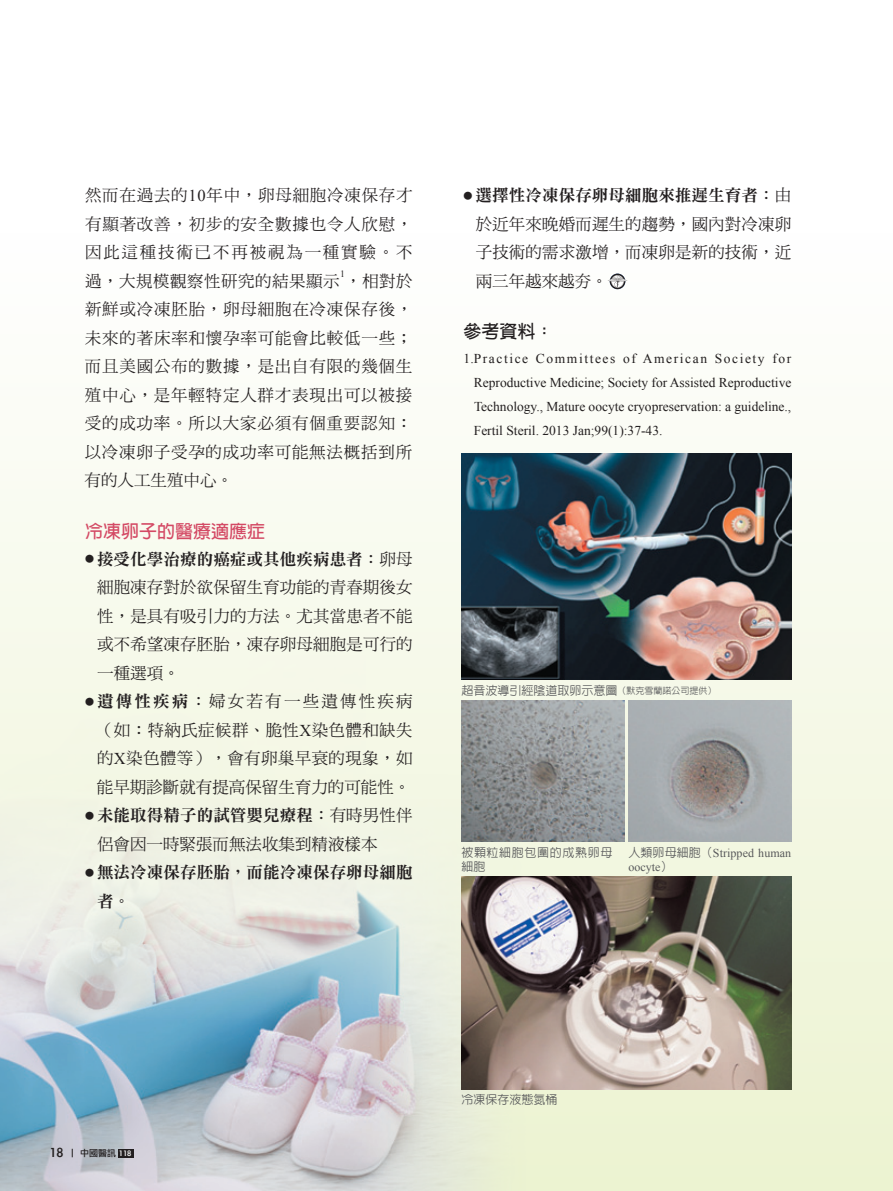
<style>
.page{position:relative;width:893px;height:1191px;background:#fff}
.page>*{position:absolute;margin:0;border:0;box-sizing:border-box;transform-origin:0 0}
.t1{font:700 18px "Lin Gothic";color:#d44a65}
.t2{font:700 18px "Lin Gothic";color:#231f20}
.t3{font:16.5px/28.5px "DF Ming Std W5";letter-spacing:.005em;color:#231f20;text-align:justify}
.t4{font:16.5px/28.5px "DF Ming Std W9";letter-spacing:.005em;color:#231f20}
.t5{font:13.5px/24px "Times New Roman";color:#231f20;text-align:justify}
.t6{font:500 12px "Lin Gothic";color:#57585a}
.t7{font:12px/14.4px "Times New Roman";letter-spacing:.005em;color:#57585a}
.t8{font:500 12px/14.4px "Lin Gothic";letter-spacing:.055em;color:#57585a}
.t9{font:9.6px "Times New Roman";color:#231f20}
.t10{font:9px "Li Gothic Med";color:#231f20}
.s1{font-family:"Times New Roman"}
.s2{font-family:"DF Ming Std W5"}
.s3{font-family:"DF Ming Std W9"}
.s4{font-size:9px}
.s5{font-family:"Lin Gothic";font-weight:500}
.s6{font-size:15px}
.s7{color:#fff}
</style>
<div class="page">
<div style="left:0;top:0;width:893px;height:1191px;background:linear-gradient(to bottom,#fff,#ecf2d2)"></div>
<img style="left:0;top:656px;width:535px;height:535px">
<svg style="left:608px;top:275px;width:19px;height:13px"></svg>
<img style="left:461px;top:453px;width:330px;height:227px">
<img style="left:461px;top:877px;width:330px;height:212px">
<img style="left:461px;top:700px;width:163px;height:141px">
<img style="left:628px;top:700px;width:163px;height:141px">
<div style="left:118px;top:1148px;width:15px;height:9px;background:#231f20"></div>
<p class="t3" style="left:85px;top:181px;width:329px">然而在過去的<span class="s1">10</span>年中，卵母細胞冷凍保存才有顯著改善，初步的安全數據也令人欣慰，因此這種技術已不再被視為一種實驗。不過，大規模觀察性研究的結果顯示，相對於</p>
<p class="t9" style="left:340px;top:268px;width:6px">1</p>
<p class="t3" style="left:85px;top:295px;width:329px">新鮮或冷凍胚胎，卵母細胞在冷凍保存後，未來的著床率和懷孕率可能會比較低一些；而且美國公布的數據，是出自有限的幾個生殖中心，是年輕特定人群才表現出可以被接受的成功率。所以大家必須有個重要認知：以冷凍卵子受孕的成功率可能無法概括到所有的人工生殖中心。</p>
<p class="t1" style="left:85px;top:522px;width:181px">冷凍卵子的醫療適應症</p>
<p class="t4" style="left:85px;top:544px;width:329px"><sup>●</sup> 接受化學治療的癌症或其他疾病患者<span class="s2">：卵母</span></p>
<p class="t3" style="left:97px;top:573px;width:317px">細胞凍存對於欲保留生育功能的青春期後女性，是具有吸引力的方法。尤其當患者不能或不希望凍存胚胎，凍存卵母細胞是可行的一種選項。</p>
<p class="t3" style="left:97px;top:687px;width:317px;text-indent:-12px"><sup>●</sup> <span class="s3">遺傳性疾病</span>：婦女若有一些遺傳性疾病（如：特納氏症候群、脆性<span class="s1">X</span>染色體和缺失的<span class="s1">X</span>染色體等），會有卵巢早衰的現象，如能早期診斷就有提高保留生育力的可能性。</p>
<p class="t4" style="left:85px;top:801px;width:329px"><sup>●</sup> 未能取得精子的試管嬰兒療程<span class="s2">：有時男性伴</span></p>
<p class="t3" style="left:97px;top:829px;width:282px">侶會因一時緊張而無法收集到精液樣本</p>
<p class="t4" style="left:97px;top:858px;width:317px;text-indent:-12px"><sup>●</sup> 無法冷凍保存胚胎，而能冷凍保存卵母細胞者<span class="s2">。</span></p>
<p class="t4" style="left:464px;top:181px;width:329px"><sup>●</sup> 選擇性冷凍保存卵母細胞來推遲生育者<span class="s2">：由</span></p>
<p class="t3" style="left:476px;top:209px;width:317px">於近年來晚婚而遲生的趨勢，國內對冷凍卵子技術的需求激增，而凍卵是新的技術，近兩三年越來越夯。</p>
<p class="t2" style="left:464px;top:322px;width:91px">參考資料：</p>
<p class="t5" style="left:474px;top:346px;width:319px;text-indent:-10px">1.Practice Committees of American Society for Reproductive Medicine; Society for Assisted Reproductive Technology., Mature oocyte cryopreservation: a guideline., Fertil Steril. 2013 Jan;99(1):37-43.</p>
<p class="t6" style="left:461px;top:684px;width:256px">超音波導引經陰道取卵示意圖<span class="s4">（默克雪蘭諾公司提供）</span></p>
<p class="t8" style="left:461px;top:844px;width:152px">被顆粒細胞包圍的成熟卵母細胞</p>
<p class="t7" style="left:628px;top:845px;width:164px"><span class="s5">人類卵母細胞（</span>Stripped human oocyte<span class="s5">）</span></p>
<p class="t10" style="left:50px;top:1148px;width:83px"><span class="s6">18</span> 中國醫訊 <span class="s7">118</span></p>
<p class="t6" style="left:461px;top:1093px;width:97px">冷凍保存液態氮桶</p>
</div>
